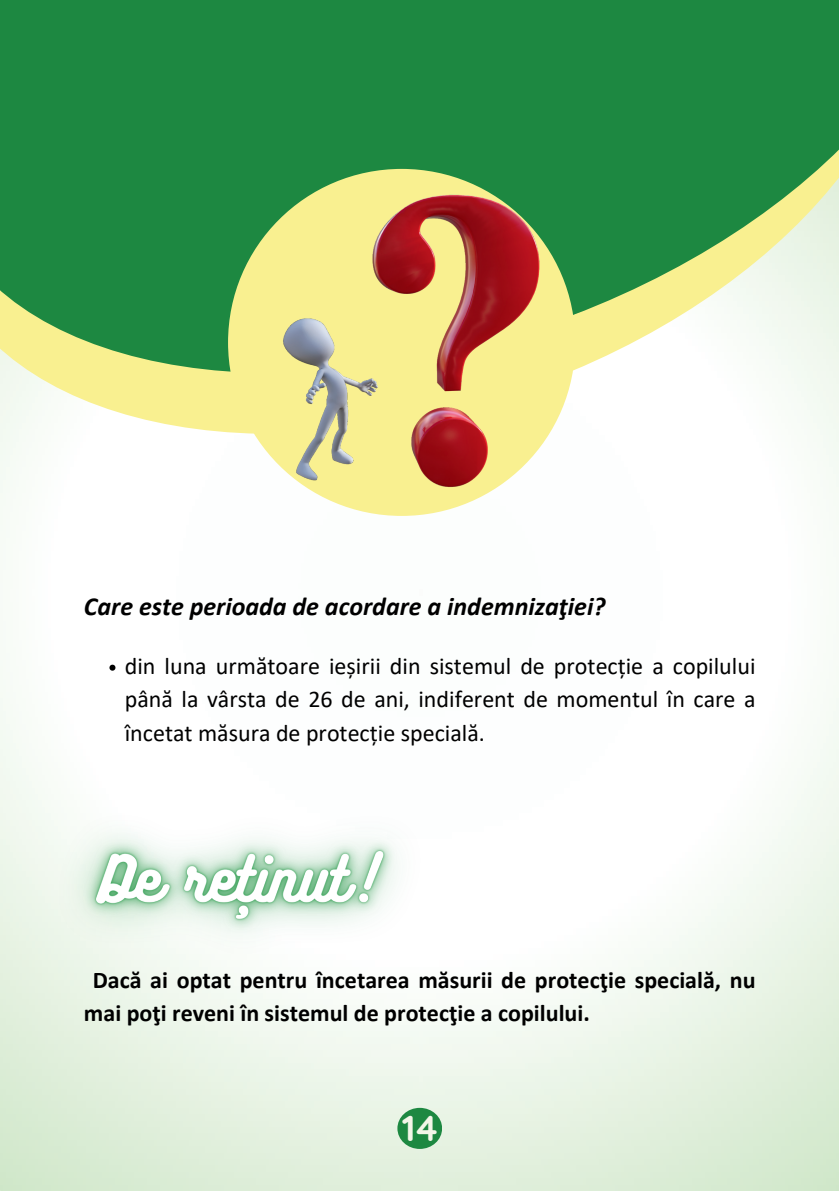
<style>
.page{position:relative;width:839px;height:1191px;background:#fff}
.page>*{position:absolute;margin:0;border:0;box-sizing:border-box;transform-origin:0 0}
.t1{font:700 36px "Quicksand";color:#f3f6e8}
.t2{font:italic 700 26px "Calibri";color:#000}
.t3{font:24px/33.4px "Calibri";color:#000;text-align:justify}
.t4{font:700 24px/33px "Calibri";color:#000}
</style>
<div class="page">
<img style="left:0;top:482px;width:838px;height:709px">
<svg style="left:0;top:421px;width:838px;height:61px"></svg>
<svg style="left:0;top:0;width:838px;height:421px;background:#4ea060"></svg>
<div style="left:228px;top:169px;width:347px;height:347px;background:#f9f090;border-radius:50%"></div>
<img style="left:210px;top:187px;width:410px;height:311px">
<img style="left:19px;top:767px;width:440px;height:228px">
<div style="left:397px;top:1108px;width:45px;height:41px;background:#1d8841;border-radius:50%"></div>
<svg style="left:109px;top:665px;width:6px;height:6px"></svg>
<p class="t2" style="left:84px;top:588px;width:523px">Care este perioada de acordare a indemnizaţiei?</p>
<p class="t3" style="left:125px;top:648px;width:632px">din luna următoare ieșirii din sistemul de protecție a copilului până la vârsta de 26 de ani, indiferent de momentul în care a încetat măsura de protecție specială.</p>
<p class="t4" style="left:84px;top:964px;width:673px;text-indent:9px">Dacă ai optat pentru încetarea măsurii de protecţie specială, nu mai poţi reveni în sistemul de protecţie a copilului.</p>
<h1 class="t1" style="left:402px;top:1100px;width:37px">14</h1>
</div>
